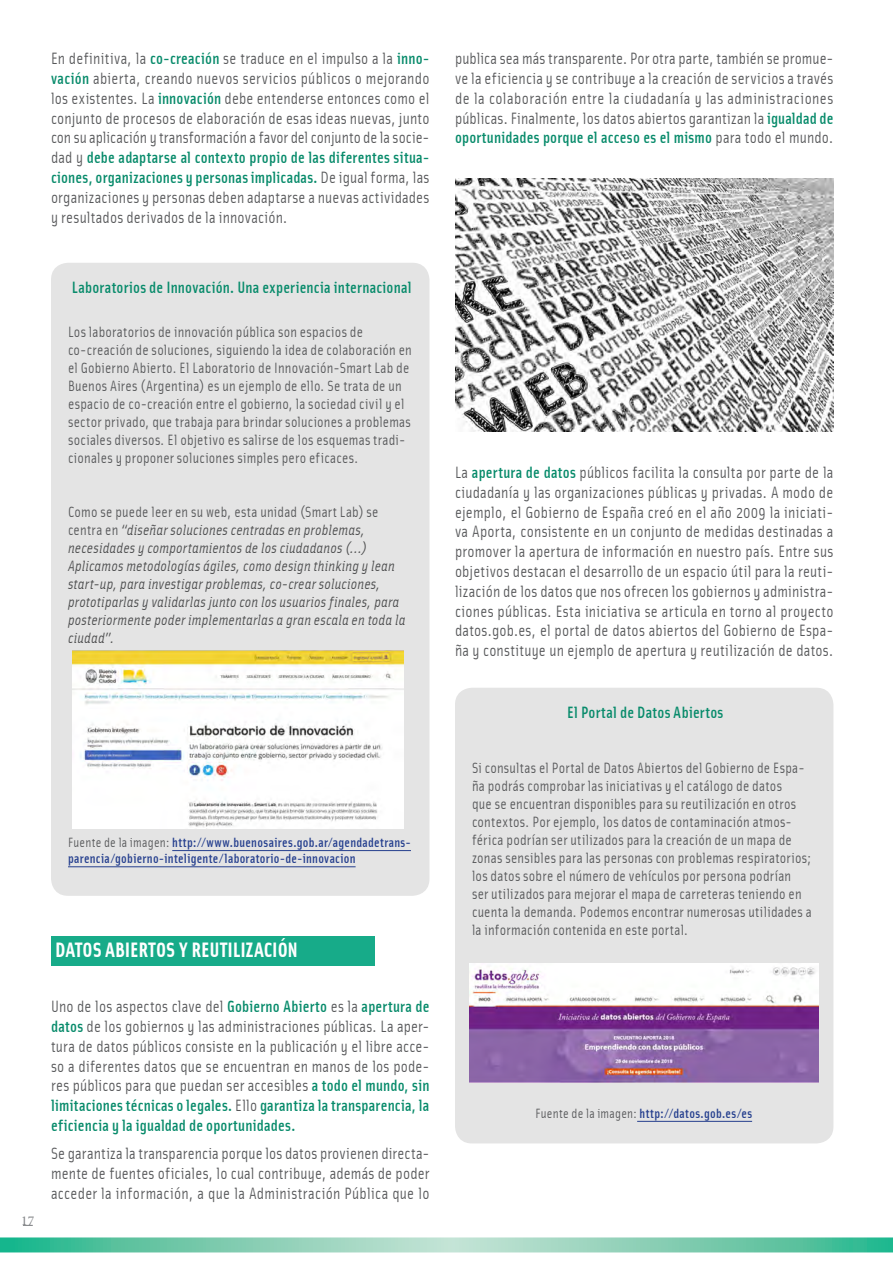
<style>
.page{position:relative;width:893px;height:1263px;background:#fff}
.page>*{position:absolute;margin:0;border:0;box-sizing:border-box;transform-origin:0 0}
.t1{font:700 21px "Solex";color:#fff}
.t2{font:16.5px/19.8px "Solex";letter-spacing:.01em;color:#57585a;text-align:justify}
.t3{font:500 16.5px "Solex";letter-spacing:.01em;color:#088b6b}
.t4{font:15px/18px "Solex";letter-spacing:.015em;color:#57585a}
.t5{font:italic 15px/18px "Solex";letter-spacing:.01em;color:#4b4c4d}
.t6{font:500 13.5px/16.2px "Solex";letter-spacing:.02em;color:#253f8e}
.t7{font:13.5px "Minion Pro";color:#808285}
.s1{font-weight:500;color:#088b6b}
.s2{font-style:normal;color:#57585a}
.s3{font-weight:400;color:#57585a}
</style>
<div class="page">
<svg style="left:0;top:1237px;width:893px;height:15px"></svg>
<div style="left:51px;top:263px;width:378px;height:633px;background:#e4e4e4;border-radius:17px"></div>
<hr style="left:172px;top:850px;width:239px;height:1px;background:#253f8e">
<hr style="left:68px;top:866px;width:288px;height:1px;background:#253f8e">
<img style="left:73px;top:650px;width:331px;height:179px">
<div style="left:51px;top:936px;width:323px;height:30px;background:#17ab89"></div>
<img style="left:456px;top:179px;width:377px;height:252px">
<div style="left:455px;top:688px;width:378px;height:455px;background:#e4e4e4;border-radius:17px"></div>
<hr style="left:637px;top:1121px;width:115px;height:1px;background:#253f8e">
<img style="left:469px;top:963px;width:349px;height:119px">
<p class="t2" style="left:51px;top:48px;width:380px">En definitiva, la <span class="s1">co-creación</span> se traduce en el impulso a la <span class="s1">inno&shy;vación</span> abierta, creando nuevos servicios públicos o mejorando los existentes. La <span class="s1">innovación</span> debe entenderse entonces como el conjunto de procesos de elaboración de esas ideas nuevas, junto con su aplicación y transformación a favor del conjunto de la socie&shy;dad y <span class="s1">debe adaptarse al contexto propio de las diferentes situa&shy;ciones, organizaciones y personas implicadas.</span> De igual forma, las organizaciones y personas deben adaptarse a nuevas actividades y resultados derivados de la innovación.</p>
<h3 class="t3" style="left:72px;top:277px;width:341px">Laboratorios de Innovación. Una experiencia internacional</h3>
<p class="t4" style="left:68px;top:323px;width:345px">Los laboratorios de innovación pública son espacios de co-creación de soluciones, siguiendo la idea de colaboración en el Gobierno Abierto. El Laboratorio de Innovación-Smart Lab de Buenos Aires (Argentina) es un ejemplo de ello. Se trata de un espacio de co-creación entre el gobierno, la sociedad civil y el sector privado, que trabaja para brindar soluciones a problemas sociales diversos. El objetivo es salirse de los esquemas tradi&shy;cionales y proponer soluciones simples pero eficaces.</p>
<p class="t5" style="left:68px;top:502px;width:339px"><span class="s2">Como se puede leer en su web, esta unidad (Smart Lab) se centra en</span> “diseñar soluciones centradas en problemas, necesidades y comportamientos de los ciudadanos (…)<br>Aplicamos metodologías ágiles, como design thinking y lean start-up, para investigar problemas, co-crear soluciones, prototiparlas y validarlas junto con los usuarios finales, para posteriormente poder implementarlas a gran escala en toda la ciudad”.</p>
<p class="t6" style="left:68px;top:834px;width:344px"><span class="s3">Fuente de la imagen:</span> http://www.buenosaires.gob.ar/agendadetrans&shy;parencia/gobierno-inteligente/laboratorio-de-innovacion</p>
<h2 class="t1" style="left:55px;top:936px;width:244px">DATOS ABIERTOS Y REUTILIZACIÓN</h2>
<p class="t7" style="left:21px;top:1211px;width:15px">17</p>
<p class="t2" style="left:51px;top:996px;width:380px">Uno de los aspectos clave del <span class="s1">Gobierno Abierto</span> es la <span class="s1">apertura de datos</span> de los gobiernos y las administraciones públicas. La aper&shy;tura de datos públicos consiste en la publicación y el libre acce&shy;so a diferentes datos que se encuentran en manos de los pode&shy;res públicos para que puedan ser accesibles <span class="s1">a todo el mundo, sin limitaciones técnicas o legales.</span> Ello <span class="s1">garantiza la transparencia, la eficiencia y la igualdad de oportunidades.</span></p>
<p class="t2" style="left:51px;top:1143px;width:380px">Se garantiza la transparencia porque los datos provienen directa&shy;mente de fuentes oficiales, lo cual contribuye, además de poder acceder la información, a que la Administración Pública que lo</p>
<p class="t2" style="left:455px;top:48px;width:380px">publica sea más transparente. Por otra parte, también se promue&shy;ve la eficiencia y se contribuye a la creación de servicios a través de la colaboración entre la ciudadanía y las administraciones públicas. Finalmente, los datos abiertos garantizan la <span class="s1">igualdad de oportunidades porque el acceso es el mismo</span> para todo el mundo.</p>
<p class="t2" style="left:455px;top:461px;width:380px">La <span class="s1">apertura de datos</span> públicos facilita la consulta por parte de la ciudadanía y las organizaciones públicas y privadas. A modo de ejemplo, el Gobierno de España creó en el año 2009 la iniciati&shy;va Aporta, consistente en un conjunto de medidas destinadas a promover la apertura de información en nuestro país. Entre sus objetivos destacan el desarrollo de un espacio útil para la reuti&shy;lización de los datos que nos ofrecen los gobiernos y administra&shy;ciones públicas. Esta iniciativa se articula en torno al proyecto datos.gob.es, el portal de datos abiertos del Gobierno de Espa&shy;ña y constituye un ejemplo de apertura y reutilización de datos.</p>
<h3 class="t3" style="left:567px;top:701px;width:158px">El Portal de Datos Abiertos</h3>
<p class="t4" style="left:472px;top:758px;width:341px">Si consultas el Portal de Datos Abiertos del Gobierno de Espa&shy;ña podrás comprobar las iniciativas y el catálogo de datos<br>que se encuentran disponibles para su reutilización en otros contextos. Por ejemplo, los datos de contaminación atmos&shy;férica podrían ser utilizados para la creación de un mapa de zonas sensibles para las personas con problemas respiratorios; los datos sobre el número de vehículos por persona podrían<br>ser utilizados para mejorar el mapa de carreteras teniendo en cuenta la demanda. Podemos encontrar numerosas utilidades a la información contenida en este portal.</p>
<p class="t6" style="left:535px;top:1104px;width:218px"><span class="s3">Fuente de la imagen:</span> http://datos.gob.es/es</p>
</div>
